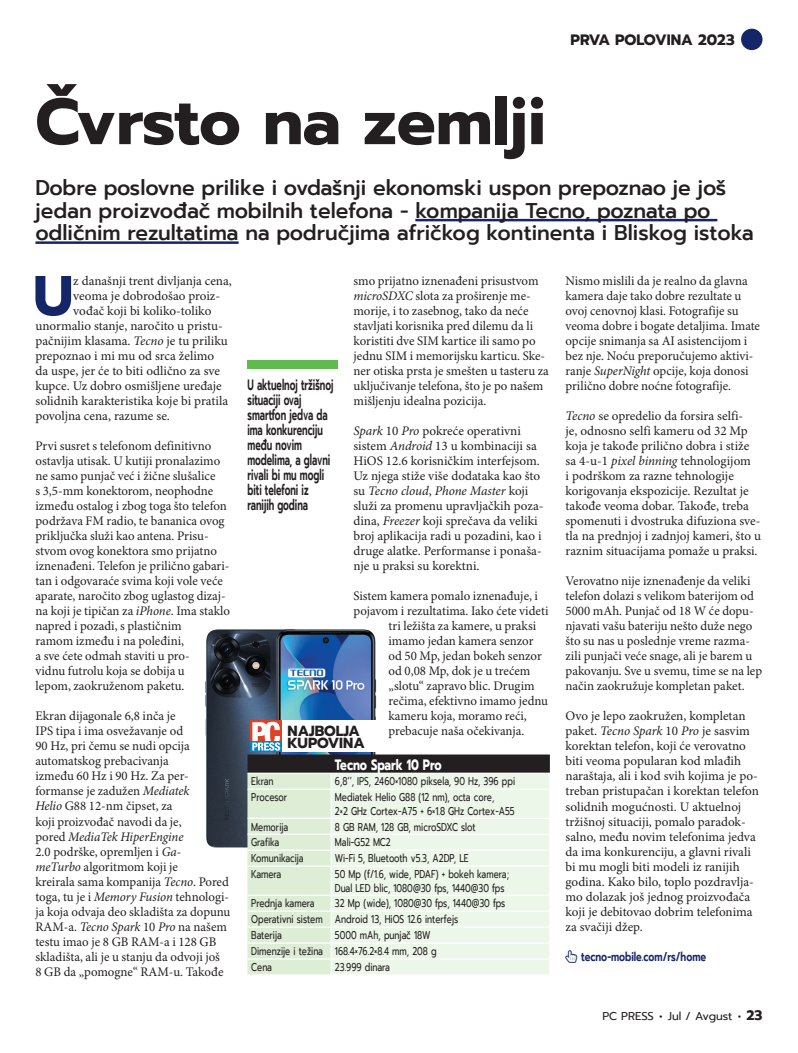
<style>
.page{position:relative;width:798px;height:1053px;background:#fff}
.page>*{position:absolute;margin:0;border:0;box-sizing:border-box;transform-origin:0 0}
.t1{font:700 65px "Prompt";color:#231f20}
.t2{font:700 56px "Prompt";color:#142667}
.t3{font:500 21.25px/22.5px "Prompt";color:#231f20}
.t4{font:600 15px/15px "Prompt";color:#231f20;scale:.6 1}
.t5{font:700 15px "Prompt";color:#231f20}
.t6{font:700 15px "Prompt";color:#fff;scale:.75 1}
.t7{font:700 14.62px/12.2px "Prompt";color:#231f20}
.t8{font:13.12px/15px "Minion Pro";color:#231f20}
.t9{font:600 12.5px "Prompt";color:#142667;scale:.75 1}
.t10{font:11.25px/16px "Prompt";color:#231f20;scale:.75 1}
.t11{font:11.25px "Prompt";color:#231f20}
.s1{font-style:italic}
.s2{font-weight:700}
.s3{font-weight:700;font-size:13.75px}
</style>
<div class="page">
<hr style="left:415px;top:219px;width:302px;height:2px;background:#142667">
<hr style="left:35px;top:241px;width:203px;height:3px;background:#142667">
<div style="left:247px;top:360px;width:91px;height:9px;background:#5fbb4e"></div>
<img style="left:205px;top:629px;width:172px;height:219px">
<div style="left:250px;top:720px;width:127px;height:31px;background:#fff"></div>
<div style="left:250px;top:720px;width:32px;height:31px;background:#dd4327"></div>
<svg style="left:247px;top:721px;width:303px;height:253px"></svg>
<div style="left:740px;top:29px;width:22px;height:21px;background:#142667;border-radius:50%"></div>
<h1 class="t1" style="left:35px;top:73px;width:512px">Čvrsto na zemlji</h1>
<p class="t5" style="left:570px;top:29px;width:166px">prva polovina 2023</p>
<h3 class="t3" style="left:35px;top:177px;width:719px">Dobre poslovne prilike i ovdašnji ekonomski uspon prepoznao je još jedan proizvođač mobilnih telefona - kompanija Tecno, poznata po odličnim rezultatima na područjima afričkog kontinenta i Bliskog istoka</h3>
<h2 class="t2" style="left:33px;top:253px;width:37px">U</h2>
<p class="t8" style="left:73px;top:274px;width:160px">z današnji trent divljanja cena,</p>
<p class="t8" style="left:73px;top:289px;width:147px">veoma je dobrodošao proiz-</p>
<p class="t8" style="left:73px;top:304px;width:139px">vođač koji bi koliko-toliko</p>
<p class="t8" style="left:35px;top:319px;width:189px">unormalio stanje, naročito u pristu-</p>
<p class="t8" style="left:35px;top:334px;width:194px">pačnijim klasama. <span class="s1">Tecno</span> je tu priliku</p>
<p class="t8" style="left:35px;top:349px;width:180px">prepoznao i mi mu od srca želimo</p>
<p class="t8" style="left:35px;top:364px;width:186px">da uspe, jer će to biti odlično za sve</p>
<p class="t8" style="left:35px;top:379px;width:188px">kupce. Uz dobro osmišljene uređaje</p>
<p class="t8" style="left:35px;top:394px;width:194px">solidnih karakteristika koje bi pratila</p>
<p class="t8" style="left:35px;top:409px;width:136px">povoljna cena, razume se.</p>
<p class="t8" style="left:35px;top:439px;width:196px">Prvi susret s telefonom definitivno ostavlja utisak. U kutiji pronalazimo ne samo punjač već i žične slušalice<br>s 3,5-mm konektorom, neophodne između ostalog i zbog toga što telefon podržava FM radio, te bananica ovog priključka služi kao antena. Prisu&shy;stvom ovog konektora smo prijatno iznenađeni. Telefon je prilično gabari&shy;tan i odgovaraće svima koji vole veće aparate, naročito zbog uglastog dizaj&shy;na koji je tipičan za <span class="s1">iPhone</span>. Ima staklo napred i pozadi, s plastičnim<br>ramom između i na poleđini,<br>a sve ćete odmah staviti u pro-<br>vidnu futrolu koja se dobija u<br>lepom, zaokruženom paketu.</p>
<p class="t8" style="left:35px;top:709px;width:196px">Ekran dijagonale 6,8 inča je<br>IPS tipa i ima osvežavanje od<br>90 Hz, pri čemu se nudi opcija automatskog prebacivanja<br>između 60 Hz i 90 Hz. Za per&shy;formanse je zadužen <span class="s1">Mediatek<br>Helio</span> G88 12-nm čipset, za<br>koji proizvođač navodi da je,<br>pored <span class="s1">MediaTek HiperEngine<br></span>2.0 podrške, opremljen i <span class="s1">Ga-<br>meTurbo</span> algoritmom koji je<br>kreirala sama kompanija <span class="s1">Tecno</span>. Pored toga, tu je i <span class="s1">Memory Fusion</span> tehnologi&shy;ja koja odvaja deo skladišta za dopunu<br>RAM-a. <span class="s1">Tecno Spark</span> 10 <span class="s1">Pro</span> na našem testu imao je 8 GB RAM-a i 128 GB skladišta, ali je u stanju da odvoji još<br>8 GB da „pomogne“ RAM-u. Takođe</p>
<p class="t8" style="left:353px;top:274px;width:197px">smo prijatno iznenađeni prisustvom <span class="s1">microSDXC</span> slota za proširenje me&shy;morije, i to zasebnog, tako da neće stavljati korisnika pred dilemu da li koristiti dve SIM kartice ili samo po jednu SIM i memorijsku karticu. Ske&shy;ner otiska prsta je smešten u tasteru za uključivanje telefona, što je po našem mišljenju idealna pozicija.</p>
<p class="t8" style="left:353px;top:424px;width:191px"><span class="s1">Spark</span> 10 <span class="s1">Pro</span> pokreće operativni sistem <span class="s1">Android</span> 13 u kombinaciji sa HiOS 12.6 korisničkim interfejsom.<br>Uz njega stiže više dodataka kao što su <span class="s1">Tecno cloud</span>, <span class="s1">Phone Master</span> koji služi za promenu upravljačkih poza&shy;dina, <span class="s1">Freezer</span> koji sprečava da veliki broj aplikacija radi u pozadini, kao i druge alatke. Performanse i ponaša&shy;nje u praksi su korektni.</p>
<p class="t8" style="left:353px;top:589px;width:186px">Sistem kamera pomalo iznenađuje, i</p>
<p class="t8" style="left:353px;top:604px;width:196px">pojavom i rezultatima. Iako ćete videti</p>
<p class="t8" style="left:388px;top:619px;width:149px">tri ležišta za kamere, u praksi</p>
<p class="t8" style="left:388px;top:634px;width:146px">imamo jedan kamera senzor</p>
<p class="t8" style="left:388px;top:649px;width:155px">od 50 Mp, jedan bokeh senzor</p>
<p class="t8" style="left:388px;top:664px;width:143px">od 0,08 Mp, dok je u trećem</p>
<p class="t8" style="left:388px;top:679px;width:148px">„slotu“ zapravo blic. Drugim</p>
<p class="t8" style="left:388px;top:694px;width:161px">rečima, efektivno imamo jednu</p>
<p class="t8" style="left:388px;top:709px;width:140px">kameru koja, moramo reći,</p>
<p class="t8" style="left:388px;top:724px;width:137px">prebacuje naša očekivanja.</p>
<p class="t4" style="left:247px;top:377px;width:145px">U aktuelnoj tržišnoj situaciji ovaj smartfon jedva da ima konkurenciju među novim modelima, a glavni rivali bi mu mogli biti telefoni iz ranijih godina</p>
<p class="t7" style="left:287px;top:724px;width:65px">Najbolja kupovina</p>
<p class="t6" style="left:335px;top:753px;width:144px">Tecno Spark 10 Pro</p>
<p class="t10" style="left:251px;top:773px;width:31px">Ekran</p>
<p class="t10" style="left:335px;top:773px;width:242px">6,8’’, IPS, 2460×1080 piksela, 90 Hz, 396 ppi</p>
<p class="t10" style="left:251px;top:789px;width:50px">Procesor</p>
<p class="t10" style="left:335px;top:790px;width:241px;line-height:13.1px">Mediatek Helio G88 (12 nm), octa core,<br>2×2 GHz Cortex-A75 + 6×1.8 GHz Cortex-A55</p>
<p class="t10" style="left:251px;top:818px;width:51px">Memorija</p>
<p class="t10" style="left:335px;top:818px;width:189px">8 GB RAM, 128 GB, microSDXC slot</p>
<p class="t10" style="left:251px;top:834px;width:39px">Grafika</p>
<p class="t10" style="left:335px;top:834px;width:76px">Mali-G52 MC2</p>
<p class="t10" style="left:251px;top:850px;width:71px">Komunikacija</p>
<p class="t10" style="left:335px;top:850px;width:180px">Wi-Fi 5, Bluetooth v5.3, A2DP, LE</p>
<p class="t10" style="left:251px;top:866px;width:42px">Kamera</p>
<p class="t10" style="left:335px;top:867px;width:233px;line-height:13.1px">50 Mp (f/1.6, wide, PDAF) + bokeh kamera;<br>Dual LED blic, 1080@30 fps, 1440@30 fps</p>
<p class="t10" style="left:251px;top:895px;width:86px">Prednja kamera</p>
<p class="t10" style="left:251px;top:895px;width:340px;text-indent:84px">32 Mp (wide), 1080@30 fps, 1440@30 fps<br>Operativni sistem Android 13, HiOS 12.6 interfejs<br>Baterija</p>
<p class="t10" style="left:251px;top:927px;width:249px;text-indent:84px">5000 mAh, punjač 18W<br>Dimenzije i težina 168.4×76.2×8.4 mm, 208 g<br>Cena</p>
<p class="t10" style="left:335px;top:959px;width:75px">23.999 dinara</p>
<p class="t8" style="left:565px;top:274px;width:196px">Nismo mislili da je realno da glavna kamera daje tako dobre rezultate u ovoj cenovnoj klasi. Fotografije su veoma dobre i bogate detaljima. Imate opcije snimanja sa AI asistencijom i bez nje. Noću preporučujemo aktivi&shy;ranje <span class="s1">SuperNight</span> opcije, koja donosi prilično dobre noćne fotografije.</p>
<p class="t8" style="left:565px;top:409px;width:197px"><span class="s1">Tecno</span> se opredelio da forsira selfi-<br>je, odnosno selfi kameru od 32 Mp koja je takođe prilično dobra i stiže sa 4-u-1 <span class="s1">pixel binning</span> tehnologijom<br>i podrškom za razne tehnologije korigovanja ekspozicije. Rezultat je takođe veoma dobar. Takođe, treba spomenuti i dvostruka difuziona sve&shy;tla na prednjoj i zadnjoj kameri, što u raznim situacijama pomaže u praksi.</p>
<p class="t8" style="left:565px;top:574px;width:198px">Verovatno nije iznenađenje da veliki telefon dolazi s velikom baterijom od 5000 mAh. Punjač od 18 W će dopu&shy;njavati vašu bateriju nešto duže nego što su nas u poslednje vreme razma&shy;zili punjači veće snage, ali je barem u pakovanju. Sve u svemu, time se na lep način zaokružuje kompletan paket.</p>
<p class="t8" style="left:565px;top:709px;width:195px">Ovo je lepo zaokružen, kompletan paket. <span class="s1">Tecno Spark</span> 10 <span class="s1">Pro</span> je sasvim korektan telefon, koji će verovatno biti veoma popularan kod mlađih naraštaja, ali i kod svih kojima je po&shy;treban pristupačan i korektan telefon solidnih mogućnosti. U aktuelnoj tržišnoj situaciji, pomalo paradok&shy;salno, među novim telefonima jedva da ima konkurenciju, a glavni rivali bi mu mogli biti modeli iz ranijih godina. Kako bilo, toplo pozdravlja&shy;mo dolazak još jednog proizvođača koji je debitovao dobrim telefonima za svačiji džep.</p>
<p class="t9" style="left:581px;top:946px;width:168px">tecno-mobile.com/rs/home</p>
<p class="t11" style="left:602px;top:1007px;width:161px">PC PRESS <span class="s2">•</span> Jul / Avgust <span class="s2">•</span> <span class="s3">23</span></p>
</div>
